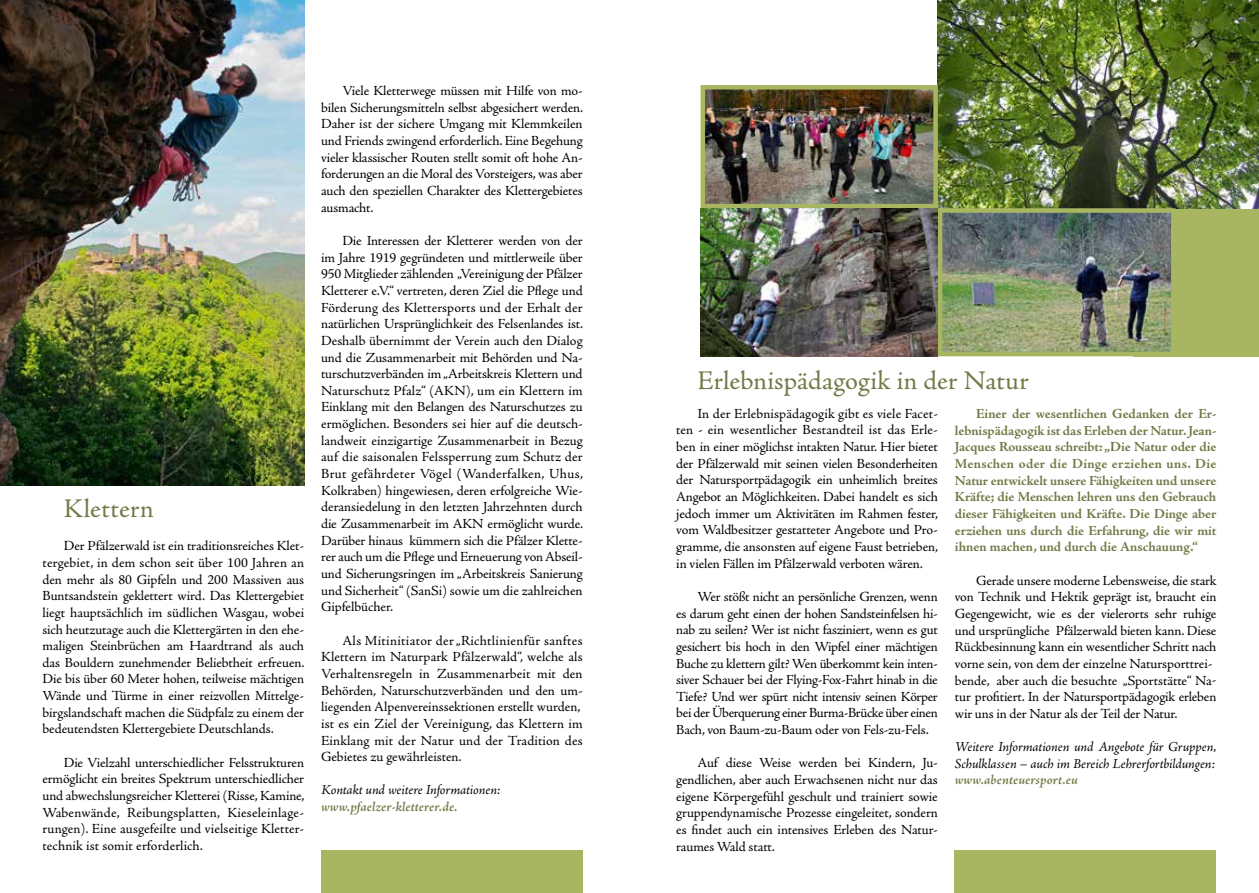
<style>
.page{position:relative;width:1259px;height:893px;background:#fff}
.page>*{position:absolute;margin:0;border:0;box-sizing:border-box;transform-origin:0 0}
.t1{font:27px "Adobe Jenson Pro";letter-spacing:.01em;color:#747947}
.t2{font:13.95px/16.6px "Adobe Jenson Pro";letter-spacing:-.005em;color:#000;text-align:justify}
.t3{font:700 13.95px/16.6px "Adobe Jenson Pro";letter-spacing:-.005em;color:#747947;text-align:justify}
.t4{font:italic 13.95px/16.6px "Adobe Jenson Pro";letter-spacing:-.01em;color:#000}
.t5{font:italic 600 13.95px "Adobe Jenson Pro";letter-spacing:.005em;color:#747947}
</style>
<div class="page">
<div style="left:1133px;top:204px;width:126px;height:152px;background:#a9b661"></div>
<img style="left:0;top:0;width:304px;height:486px">
<div style="left:321px;top:850px;width:262px;height:43px;background:#a9b661"></div>
<img style="left:938px;top:0;width:321px;height:209px">
<img style="left:943px;top:213px;width:227px;height:138px">
<div style="left:938px;top:208px;width:237px;height:148px;border:4px solid #a9b661"></div>
<img style="left:705px;top:90px;width:228px;height:113px">
<div style="left:700px;top:85px;width:238px;height:123px;border:4px solid #a9b661"></div>
<img style="left:700px;top:208px;width:238px;height:149px">
<div style="left:955px;top:850px;width:261px;height:43px;background:#a9b661"></div>
<h1 class="t1" style="left:64px;top:493px;width:91px">Klettern</h1>
<p class="t2" style="left:43px;top:538px;width:263px;text-indent:21px">Der Pfälzerwald ist ein traditionsreiches Klet&shy;tergebiet, in dem schon seit über 100 Jahren an den mehr als 80 Gipfeln und 200 Massiven aus Buntsandstein geklettert wird. Das Klettergebiet liegt hauptsächlich im südlichen Wasgau, wobei sich heutzutage auch die Klettergärten in den ehe&shy;maligen Steinbrüchen am Haardtrand als auch das Bouldern zunehmender Beliebtheit erfreuen.<br>Die bis über 60 Meter hohen, teilweise mächtigen Wände und Türme in einer reizvollen Mittelge&shy;birgslandschaft machen die Südpfalz zu einem der bedeutendsten Klettergebiete Deutschlands.</p>
<p class="t2" style="left:43px;top:754px;width:263px;text-indent:21px">Die Vielzahl unterschiedlicher Felsstrukturen ermöglicht ein breites Spektrum unterschiedlicher und abwechslungsreicher Kletterei (Risse, Kamine, Wabenwände, Reibungsplatten, Kieseleinlage&shy;rungen). Eine ausgefeilte und vielseitige Kletter&shy;technik ist somit erforderlich.</p>
<p class="t2" style="left:321px;top:83px;width:263px;text-indent:21px">Viele Kletterwege müssen mit Hilfe von mo&shy;bilen Sicherungsmitteln selbst abgesichert werden.<br>Daher ist der sichere Umgang mit Klemmkeilen und Friends zwingend erforderlich. Eine Begehung vieler klassischer Routen stellt somit oft hohe An&shy;forderungen an die Moral des Vorsteigers, was aber auch den speziellen Charakter des Klettergebietes ausmacht.</p>
<p class="t2" style="left:321px;top:233px;width:263px;text-indent:21px">Die Interessen der Kletterer werden von der im Jahre 1919 gegründeten und mittlerweile über 950 Mitglieder zählenden „Vereinigung der Pfälzer Kletterer e.V.“ vertreten, deren Ziel die Pflege und Förderung des Klettersports und der Erhalt der natürlichen Ursprünglichkeit des Felsenlandes ist.<br>Deshalb übernimmt der Verein auch den Dialog und die Zusammenarbeit mit Behörden und Na&shy;turschutzverbänden im „Arbeitskreis Klettern und Naturschutz Pfalz“ (AKN), um ein Klettern im Einklang mit den Belangen des Naturschutzes zu ermöglichen. Besonders sei hier auf die deutsch&shy;landweit einzigartige Zusammenarbeit in Bezug auf die saisonalen Felssperrung zum Schutz der Brut gefährdeter Vögel (Wanderfalken, Uhus, Kolkraben) hingewiesen, deren erfolgreiche Wie&shy;deransiedelung in den letzten Jahrzehnten durch die Zusammenarbeit im AKN ermöglicht wurde.<br>Darüber hinaus kümmern sich die Pfälzer Klette&shy;rer auch um die Pflege und Erneuerung von Abseil&shy;und Sicherungsringen im „Arbeitskreis Sanierung und Sicherheit“ (SanSi) sowie um die zahlreichen Gipfelbücher.</p>
<p class="t2" style="left:321px;top:632px;width:263px;text-align:left;text-indent:21px">Als Mitinitiator der „Richtlinienfür sanftes Klettern im Naturpark Pfälzerwald“, welche als Verhaltensregeln in Zusammenarbeit mit den Behörden, Naturschutzverbänden und den um&shy;liegenden Alpenvereinssektionen erstellt wurden, ist es ein Ziel der Vereinigung, das Klettern im Einklang mit der Natur und der Tradition des Gebietes zu gewährleisten.</p>
<p class="t4" style="left:321px;top:783px;width:181px">Kontakt und weitere Informationen:</p>
<p class="t5" style="left:321px;top:799px;width:138px">www.pfaelzer-kletterer.de.</p>
<h1 class="t1" style="left:697px;top:365px;width:333px">Erlebnispädagogik in der Natur</h1>
<p class="t2" style="left:676px;top:405px;width:263px;text-indent:21px">In der Erlebnispädagogik gibt es viele Facet&shy;ten - ein wesentlicher Bestandteil ist das Erle&shy;ben in einer möglichst intakten Natur. Hier bietet der Pfälzerwald mit seinen vielen Besonderheiten der Natursportpädagogik ein unheimlich breites Angebot an Möglichkeiten. Dabei handelt es sich jedoch immer um Aktivitäten im Rahmen fester, vom Waldbesitzer gestatteter Angebote und Pro&shy;gramme, die ansonsten auf eigene Faust betrieben, in vielen Fällen im Pfälzerwald verboten wären.</p>
<p class="t2" style="left:676px;top:588px;width:263px;text-indent:21px">Wer stößt nicht an persönliche Grenzen, wenn es darum geht einen der hohen Sandsteinfelsen hi&shy;nab zu seilen? Wer ist nicht fasziniert, wenn es gut gesichert bis hoch in den Wipfel einer mächtigen Buche zu klettern gilt? Wen überkommt kein inten&shy;siver Schauer bei der Flying-Fox-Fahrt hinab in die Tiefe? Und wer spürt nicht intensiv seinen Körper bei der Überquerung einer Burma-Brücke über einen Bach, von Baum-zu-Baum oder von Fels-zu-Fels.</p>
<p class="t2" style="left:676px;top:755px;width:263px;text-indent:21px">Auf diese Weise werden bei Kindern, Ju&shy;gendlichen, aber auch Erwachsenen nicht nur das eigene Körpergefühl geschult und trainiert sowie gruppendynamische Prozesse eingeleitet, sondern es findet auch ein intensives Erleben des Natur&shy;raumes Wald statt.</p>
<p class="t3" style="left:955px;top:406px;width:263px;text-indent:21px">Einer der wesentlichen Gedanken der Er&shy;lebnispädagogik ist das Erleben der Natur. Jean-Jacques Rousseau schreibt: „Die Natur oder die Menschen oder die Dinge erziehen uns. Die Natur entwickelt unsere Fähigkeiten und unsere Kräfte; die Menschen lehren uns den Gebrauch dieser Fähigkeiten und Kräfte. Die Dinge aber erziehen uns durch die Erfahrung, die wir mit ihnen machen, und durch die Anschauung.“</p>
<p class="t2" style="left:955px;top:572px;width:263px;text-align:left;text-indent:21px">Gerade unsere moderne Lebensweise, die stark von Technik und Hektik geprägt ist, braucht ein Gegengewicht, wie es der vielerorts sehr ruhige und ursprüngliche Pfälzerwald bieten kann. Diese Rückbesinnung kann ein wesentlicher Schritt nach vorne sein, von dem der einzelne Natursporttrei&shy;bende, aber auch die besuchte „Sportstätte“ Na&shy;tur profitiert. In der Natursportpädagogik erleben wir uns in der Natur als der Teil der Natur.</p>
<p class="t4" style="left:955px;top:739px;width:263px">Weitere Informationen und Angebote für Gruppen,<br>Schulklassen – auch im Bereich Lehrerfortbildungen:</p>
<p class="t5" style="left:955px;top:772px;width:125px">www.abenteuersport.eu</p>
</div>
